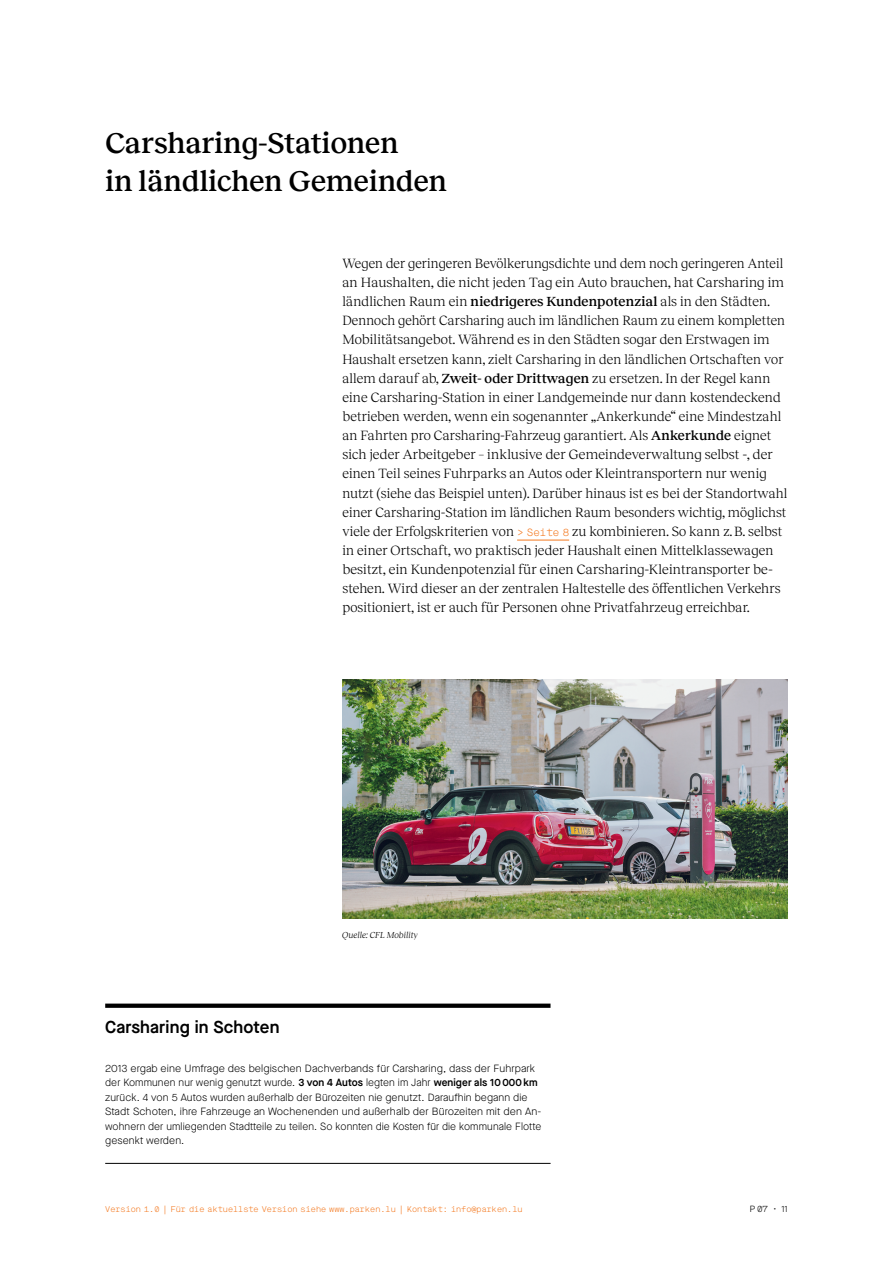
<style>
.page{position:relative;width:893px;height:1263px;background:#fff}
.page>*{position:absolute;margin:0;border:0;box-sizing:border-box;transform-origin:0 0}
.t1{font:500 30px/38.2px "Reckless";letter-spacing:.005em;color:#000}
.t2{font:600 17.25px "Maison Neue";letter-spacing:.01em;color:#000}
.t3{font:300 13.8px/19.2px "Reckless";letter-spacing:.01em;color:#000}
.t4{font:300 10.5px/14.4px "Maison Neue";letter-spacing:.01em;color:#000}
.t5{font:italic 300 9px "Reckless";letter-spacing:.005em;color:#000}
.t6{font:300 9px "Maison Mono";color:#000}
.t7{font:300 8.25px "Maison Mono";color:#f47920}
.s1{font-weight:500}
.s2{font-family:"Maison Mono";font-size:10.5px;color:#f47920}
.s3{font-weight:600}
.s4{font-family:"Maison Neue"}
</style>
<div class="page">
<img style="left:342px;top:679px;width:446px;height:239px">
<div style="left:105px;top:1003px;width:445px;height:5px;background:#000"></div>
<hr style="left:105px;top:1163px;width:446px;height:1px;background:#000">
<hr style="left:517px;top:540px;width:52px;height:1px;background:#f47920">
<h1 class="t1" style="left:105px;top:121px;width:343px">Carsharing-Stationen<br>in ländlichen Gemeinden</h1>
<p class="t3" style="left:342px;top:253px;width:446px">Wegen der geringeren Bevölkerungsdichte und dem noch geringeren Anteil an Haushalten, die nicht jeden Tag ein Auto brauchen, hat Carsharing im ländlichen Raum ein <span class="s1">niedrigeres Kundenpotenzial</span> als in den Städten.<br>Dennoch gehört Carsharing auch im ländlichen Raum zu einem kompletten Mobilitätsangebot. Während es in den Städten sogar den Erstwagen im Haushalt ersetzen kann, zielt Carsharing in den ländlichen Ortschaften vor allem darauf ab, <span class="s1">Zweit- oder Drittwagen</span> zu ersetzen. In der Regel kann eine Carsharing-Station in einer Landgemeinde nur dann kostendeckend betrieben werden, wenn ein sogenannter „Ankerkunde“ eine Mindestzahl an Fahrten pro Carsharing-Fahrzeug garantiert. Als <span class="s1">Ankerkunde</span> eignet sich jeder Arbeitgeber – inklusive der Gemeindeverwaltung selbst -, der einen Teil seines Fuhrparks an Autos oder Kleintransportern nur wenig nutzt (siehe das Beispiel unten). Darüber hinaus ist es bei der Standortwahl einer Carsharing-Station im ländlichen Raum besonders wichtig, möglichst viele der Erfolgskriterien von <span class="s2">&gt; Seite 8</span> zu kombinieren. So kann z.B. selbst in einer Ortschaft, wo praktisch jeder Haushalt einen Mittelklassewagen besitzt, ein Kundenpotenzial für einen Carsharing-Kleintransporter be&shy;stehen. Wird dieser an der zentralen Haltestelle des öffentlichen Verkehrs positioniert, ist er auch für Personen ohne Privatfahrzeug erreichbar.</p>
<p class="t2" style="left:105px;top:1015px;width:176px">Carsharing in Schoten</p>
<p class="t5" style="left:342px;top:928px;width:77px">Quelle: CFL Mobility</p>
<p class="t4" style="left:105px;top:1061px;width:438px">2013 ergab eine Umfrage des belgischen Dachverbands für Carsharing, dass der Fuhrpark der Kommunen nur wenig genutzt wurde. <span class="s3">3 von 4 Autos</span> legten im Jahr <span class="s3">weniger als 10 000 km </span>zurück. 4 von 5 Autos wurden außerhalb der Bürozeiten nie genutzt. Daraufhin begann die Stadt Schoten, ihre Fahrzeuge an Wochenenden und außerhalb der Bürozeiten mit den An&shy;wohnern der umliegenden Stadtteile zu teilen. So konnten die Kosten für die kommunale Flotte gesenkt werden.</p>
<p class="t7" style="left:105px;top:1203px;width:419px">Version 1.0 | Für die aktuellste Version siehe www.parken.lu | Kontakt: info@parken.lu</p>
<p class="t6" style="left:750px;top:1203px;width:39px">P 07 • <span class="s4">11</span></p>
</div>
